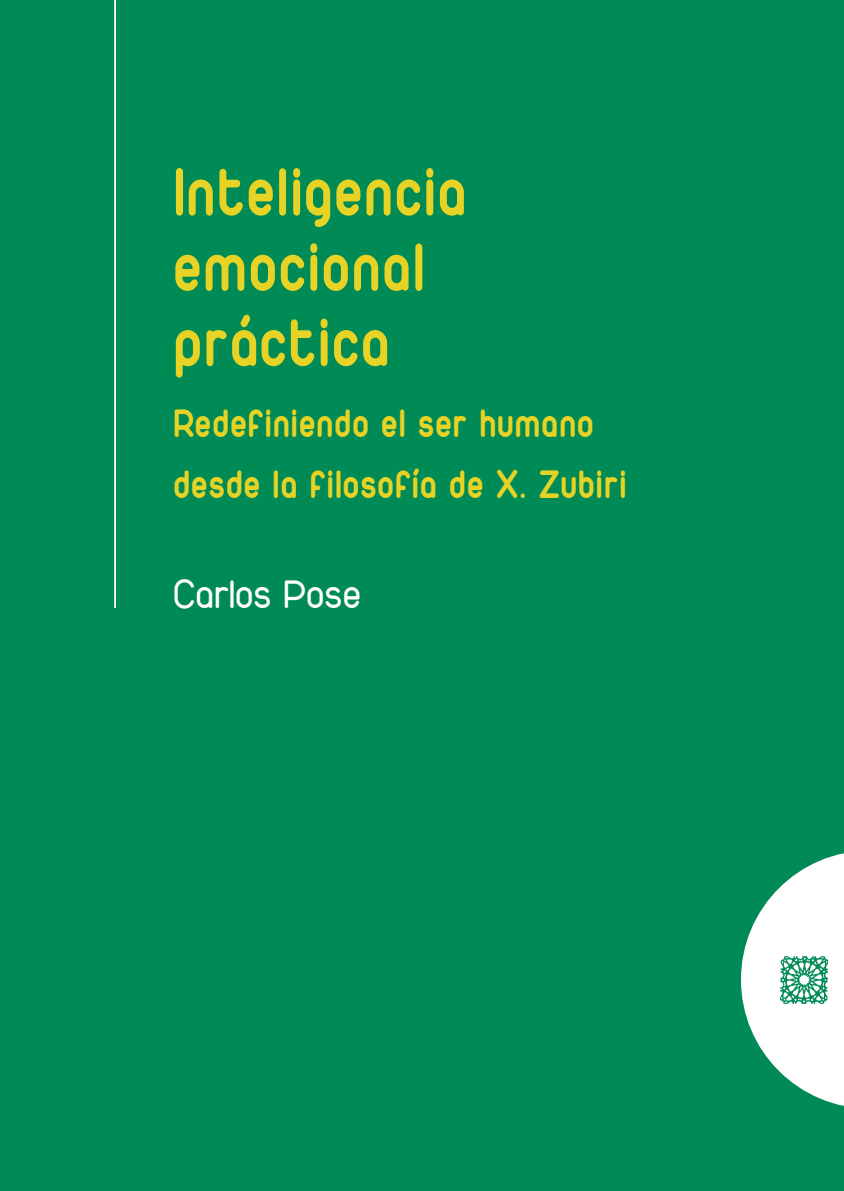
<style>
.page{position:relative;width:844px;height:1191px;background:#fff}
.page>*{position:absolute;margin:0;border:0;box-sizing:border-box;transform-origin:0 0}
.t1{font:71.75px/75.2px "Duepuntozerobold";letter-spacing:.03em;color:#e7d325;scale:.9 1}
.t2{font:42px/61.2px "Duepuntozerobold";letter-spacing:.03em;color:#e7d325;scale:.9 1}
.t3{font:42px "Duepuntozero";letter-spacing:.01em;color:#fff}
</style>
<div class="page">
<div style="left:0;top:0;width:843px;height:1191px;background:#008a55"></div>
<svg style="left:740px;top:850px;width:103px;height:258px"></svg>
<img style="left:780px;top:956px;width:47px;height:47px">
<hr style="left:114px;top:0;width:2px;height:608px;background:#fff">
<h1 class="t1" style="left:173px;top:152px;width:327px">Inteligencia emocional práctica</h1>
<p class="t2" style="left:173px;top:392px;width:505px">Redefiniendo el ser humano desde la filosofía de X. Zubiri</p>
<p class="t3" style="left:173px;top:571px;width:189px">Carlos Pose</p>
</div>
